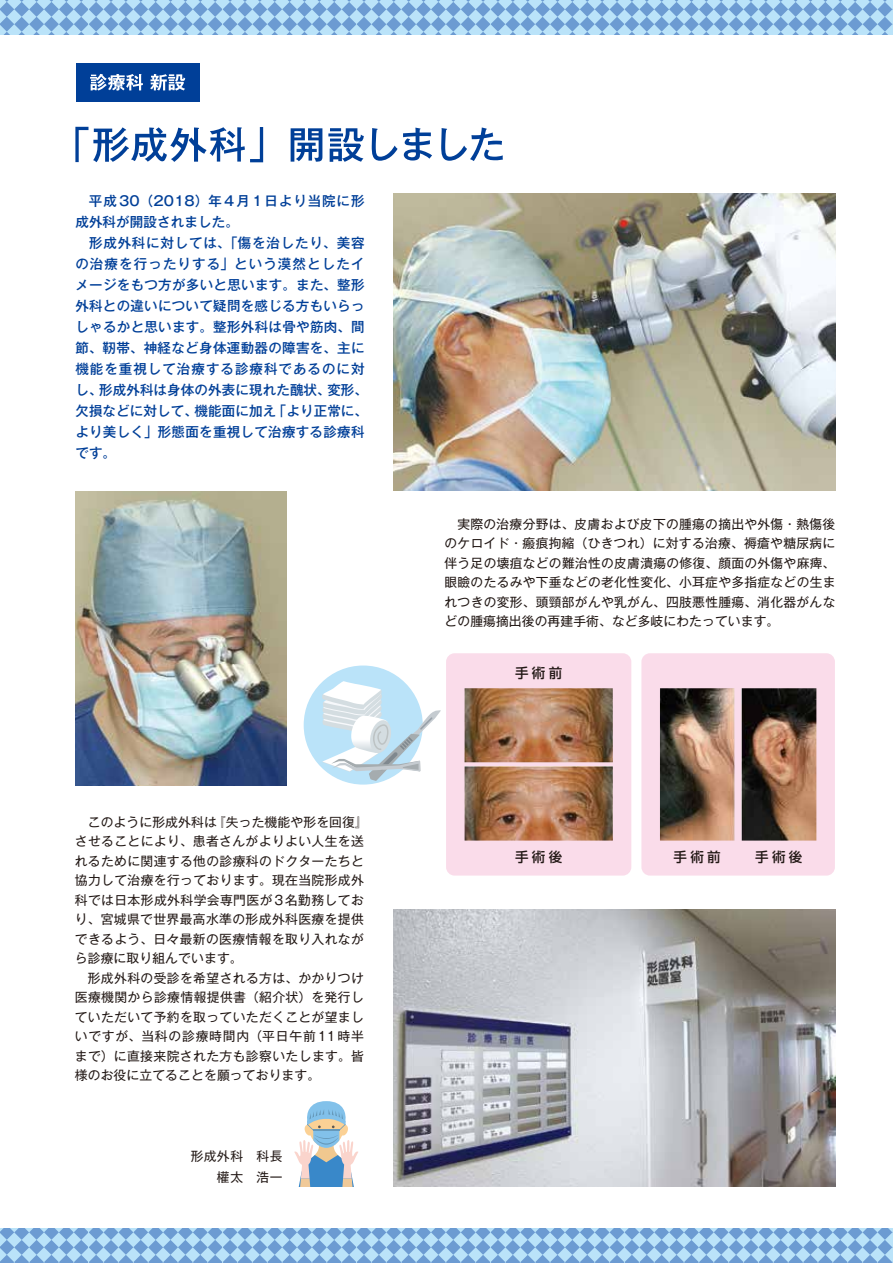
<style>
.page{position:relative;width:893px;height:1263px;background:#fff}
.page>*{position:absolute;margin:0;border:0;box-sizing:border-box;transform-origin:0 0}
.t1{font:500 13.5px/21px "Gothic MB101 Pro";letter-spacing:.025em;color:#003f98}
.t2{font:500 13.5px "UD Shin Go Pro";letter-spacing:.25em;color:#221815}
.t3{font:12.75px/19.5px "Gothic MB101 Pro";letter-spacing:.03em;color:#221815;text-align:justify}
.t4{font:12.75px/21px "Gothic MB101 Pro";letter-spacing:.05em;color:#221815;text-align:right}
</style>
<div class="page">
<div style="left:76px;top:63px;width:123px;height:38px;background:#003f98"></div>
<svg style="left:0;top:0;width:893px;height:34px;background:#96c2e7"></svg>
<svg style="left:0;top:1229px;width:893px;height:34px;background:#90bce3"></svg>
<img style="left:393px;top:193px;width:443px;height:298px">
<img style="left:393px;top:910px;width:443px;height:276px">
<img style="left:75px;top:492px;width:212px;height:294px">
<div style="left:641px;top:653px;width:194px;height:223px;background:#fadcea;border-radius:9px"></div>
<svg style="left:75px;top:127px;width:188px;height:35px"></svg>
<svg style="left:291px;top:128px;width:31px;height:34px"></svg>
<svg style="left:328px;top:128px;width:36px;height:34px"></svg>
<svg style="left:372px;top:128px;width:60px;height:33px"></svg>
<svg style="left:441px;top:127px;width:62px;height:34px"></svg>
<svg style="left:90px;top:74px;width:53px;height:17px"></svg>
<svg style="left:150px;top:74px;width:35px;height:17px"></svg>
<svg style="left:294px;top:1101px;width:64px;height:85px"></svg>
<div style="left:304px;top:665px;width:119px;height:120px;background:#bae3f9;border-radius:50%"></div>
<svg style="left:321px;top:681px;width:120px;height:100px"></svg>
<div style="left:446px;top:653px;width:185px;height:223px;background:#fadcea;border-radius:9px"></div>
<img style="left:465px;top:688px;width:148px;height:153px">
<img style="left:660px;top:688px;width:156px;height:153px">
<p class="t1" style="left:75px;top:189px;width:294px">　平成30（2018）年4月1日より当院に形成外科が開設されました。<br>　形成外科に対しては、「傷を治したり、美容の治療を行ったりする」という漠然としたイメージをもつ方が多いと思います。また、整形外科との違いについて疑問を感じる方もいらっしゃるかと思います。整形外科は骨や筋肉、間節、靭帯、神経など身体運動器の障害を、主に機能を重視して治療する診療科であるのに対し、形成外科は身体の外表に現れた醜状、変形、欠損などに対して、機能面に加え「より正常に、より美しく」形態面を重視して治療する診療科です。</p>
<p class="t3" style="left:75px;top:810px;width:295px;text-align:left">　このように形成外科は『失った機能や形を回復』させることにより、患者さんがよりよい人生を送れるために関連する他の診療科のドクターたちと協力して治療を行っております。現在当院形成外科では日本形成外科学会専門医が3名勤務しており、宮城県で世界最高水準の形成外科医療を提供できるよう、日々最新の医療情報を取り入れながら診療に取り組んでいます。<br>　形成外科の受診を希望される方は、かかりつけ医療機関から診療情報提供書（紹介状）を発行していただいて予約を取っていただくことが望ましいですが、当科の診療時間内（平日午前11時半まで）に直接来院された方も診察いたします。皆様のお役に立てることを願っております。</p>
<p class="t4" style="left:191px;top:1144px;width:93px">形成外科　科長權太　浩一</p>
<p class="t3" style="left:444px;top:513px;width:393px">　実際の治療分野は、皮膚および皮下の腫瘍の摘出や外傷・熱傷後のケロイド・瘢痕拘縮（ひきつれ）に対する治療、褥瘡や糖尿病に伴う足の壊疽などの難治性の皮膚潰瘍の修復、顔面の外傷や麻痺、眼瞼のたるみや下垂などの老化性変化、小耳症や多指症などの生まれつきの変形、頭頸部がんや乳がん、四肢悪性腫瘍、消化器がんなどの腫瘍摘出後の再建手術、など多岐にわたっています。</p>
<p class="t2" style="left:515px;top:662px;width:49px">手術前</p>
<p class="t2" style="left:515px;top:846px;width:49px">手術後</p>
<p class="t2" style="left:673px;top:846px;width:49px">手術前</p>
<p class="t2" style="left:755px;top:846px;width:49px">手術後</p>
</div>
